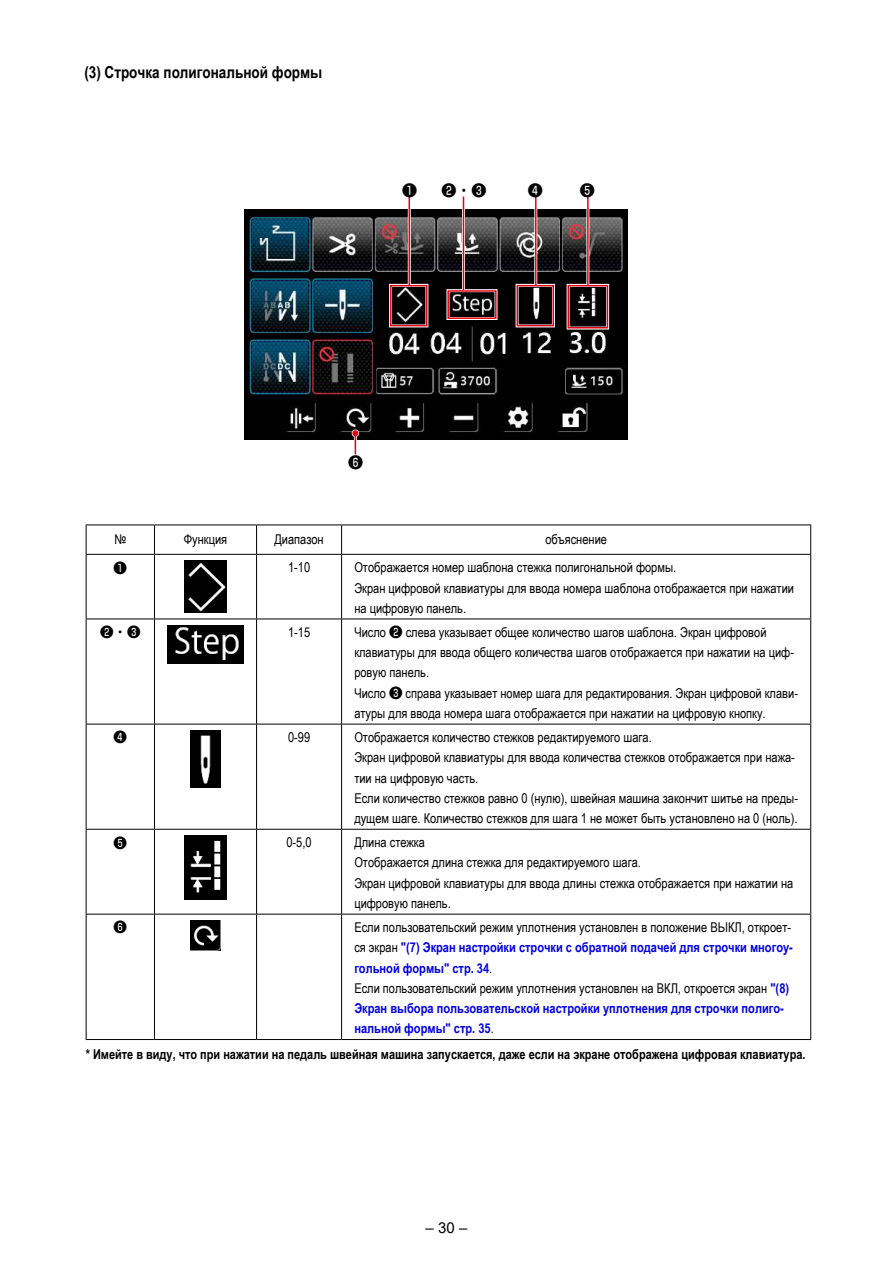
<style>
.page{position:relative;width:893px;height:1263px;background:#fff}
.page>*{position:absolute;margin:0;border:0;box-sizing:border-box;transform-origin:0 0}
.t1{font:700 16.5px "Arial Narrow";color:#000}
.t2{font:500 15px "Shin Go Pro";color:#000}
.t3{font:15px "Arial";color:#000}
.t4{font:13.5px/20.2px "Arial Narrow";color:#000}
.t5{font:700 13.5px/20.2px "Arial Narrow";color:#0000e0}
.t6{font:700 13.5px "Arial Narrow";color:#000}
.t7{font:500 13.5px "Shin Go Pro";color:#000}
.s1{font-family:"Shin Go Pro";font-weight:500}
.s2{font-weight:400;color:#000}
</style>
<div class="page">
<hr style="left:86px;top:524px;width:68px;height:1px;background:#000">
<svg style="left:86px;top:525px;width:1px;height:29px"></svg>
<hr style="left:154px;top:524px;width:103px;height:1px;background:#000">
<svg style="left:154px;top:525px;width:1px;height:29px"></svg>
<hr style="left:257px;top:524px;width:85px;height:1px;background:#000">
<svg style="left:256px;top:525px;width:1px;height:29px"></svg>
<hr style="left:342px;top:524px;width:469px;height:1px;background:#000">
<svg style="left:341px;top:525px;width:1px;height:29px"></svg>
<svg style="left:810px;top:525px;width:1px;height:29px"></svg>
<hr style="left:86px;top:554px;width:68px;height:1px;background:#000">
<hr style="left:86px;top:555px;width:1px;height:64px;background:#000">
<hr style="left:154px;top:554px;width:103px;height:1px;background:#000">
<hr style="left:154px;top:555px;width:1px;height:64px;background:#000">
<hr style="left:257px;top:554px;width:85px;height:1px;background:#000">
<hr style="left:256px;top:555px;width:1px;height:64px;background:#000">
<hr style="left:342px;top:554px;width:469px;height:1px;background:#000">
<hr style="left:341px;top:555px;width:1px;height:64px;background:#000">
<hr style="left:810px;top:555px;width:1px;height:64px;background:#000">
<hr style="left:86px;top:619px;width:68px;height:1px;background:#000">
<hr style="left:86px;top:619px;width:1px;height:105px;background:#000">
<hr style="left:154px;top:619px;width:103px;height:1px;background:#000">
<hr style="left:154px;top:619px;width:1px;height:105px;background:#000">
<hr style="left:257px;top:619px;width:85px;height:1px;background:#000">
<hr style="left:256px;top:619px;width:1px;height:105px;background:#000">
<hr style="left:342px;top:619px;width:469px;height:1px;background:#000">
<hr style="left:341px;top:619px;width:1px;height:105px;background:#000">
<hr style="left:810px;top:619px;width:1px;height:105px;background:#000">
<hr style="left:86px;top:724px;width:68px;height:1px;background:#000">
<hr style="left:86px;top:724px;width:1px;height:105px;background:#000">
<hr style="left:154px;top:724px;width:103px;height:1px;background:#000">
<hr style="left:154px;top:724px;width:1px;height:105px;background:#000">
<hr style="left:257px;top:724px;width:85px;height:1px;background:#000">
<hr style="left:256px;top:724px;width:1px;height:105px;background:#000">
<hr style="left:342px;top:724px;width:469px;height:1px;background:#000">
<hr style="left:341px;top:724px;width:1px;height:105px;background:#000">
<hr style="left:810px;top:724px;width:1px;height:105px;background:#000">
<hr style="left:86px;top:829px;width:68px;height:1px;background:#000">
<hr style="left:86px;top:830px;width:1px;height:84px;background:#000">
<hr style="left:154px;top:829px;width:103px;height:1px;background:#000">
<hr style="left:154px;top:830px;width:1px;height:84px;background:#000">
<hr style="left:257px;top:829px;width:85px;height:1px;background:#000">
<hr style="left:256px;top:830px;width:1px;height:84px;background:#000">
<hr style="left:342px;top:829px;width:469px;height:1px;background:#000">
<hr style="left:341px;top:830px;width:1px;height:84px;background:#000">
<hr style="left:810px;top:830px;width:1px;height:84px;background:#000">
<hr style="left:86px;top:914px;width:1px;height:125px;background:#000">
<hr style="left:154px;top:914px;width:1px;height:125px;background:#000">
<hr style="left:257px;top:914px;width:85px;height:1px;background:#000">
<hr style="left:256px;top:914px;width:1px;height:125px;background:#000">
<hr style="left:341px;top:914px;width:1px;height:125px;background:#000">
<hr style="left:810px;top:914px;width:1px;height:125px;background:#000">
<hr style="left:257px;top:1039px;width:85px;height:1px;background:#000">
<hr style="left:86px;top:914px;width:68px;height:1px;background:#000">
<hr style="left:154px;top:914px;width:103px;height:1px;background:#000">
<hr style="left:342px;top:914px;width:469px;height:1px;background:#000">
<hr style="left:86px;top:1039px;width:68px;height:1px;background:#000">
<hr style="left:154px;top:1039px;width:103px;height:1px;background:#000">
<hr style="left:342px;top:1039px;width:469px;height:1px;background:#000">
<img style="left:185px;top:561px;width:41px;height:51px">
<img style="left:167px;top:625px;width:77px;height:39px">
<img style="left:191px;top:730px;width:29px;height:57px">
<img style="left:184px;top:836px;width:43px;height:64px">
<img style="left:191px;top:920px;width:29px;height:30px">
<img style="left:244px;top:210px;width:383px;height:230px">
<div style="left:389px;top:284px;width:39px;height:43px;border:3px solid #fff"></div>
<div style="left:516px;top:284px;width:39px;height:43px;border:3px solid #fff"></div>
<div style="left:446px;top:289px;width:51px;height:31px;border:3px solid #fff"></div>
<div style="left:567px;top:284px;width:42px;height:46px;border:3px solid #fff"></div>
<div style="left:390px;top:285px;width:37px;height:41px;border:2px solid #e60012"></div>
<div style="left:516px;top:285px;width:38px;height:41px;border:2px solid #e60012"></div>
<div style="left:447px;top:290px;width:50px;height:29px;border:2px solid #e60012"></div>
<div style="left:568px;top:285px;width:40px;height:43px;border:2px solid #e60012"></div>
<hr style="left:408px;top:199px;width:3px;height:85px;background:#fff">
<hr style="left:462px;top:199px;width:3px;height:91px;background:#fff">
<hr style="left:534px;top:199px;width:3px;height:85px;background:#fff">
<hr style="left:586px;top:199px;width:3px;height:85px;background:#fff">
<hr style="left:408px;top:197px;width:2px;height:88px;background:#e60012">
<hr style="left:463px;top:197px;width:1px;height:93px;background:#e60012">
<hr style="left:535px;top:197px;width:1px;height:88px;background:#e60012">
<hr style="left:587px;top:197px;width:2px;height:88px;background:#e60012">
<svg style="left:352px;top:430px;width:6px;height:24px"></svg>
<p class="t1" style="left:84px;top:60px;width:239px">(3) Строчка полигональной формы</p>
<p class="t2" style="left:402px;top:177px;width:16px">❶</p>
<p class="t2" style="left:441px;top:177px;width:46px">❷・❸</p>
<p class="t2" style="left:528px;top:178px;width:16px">❹</p>
<p class="t2" style="left:580px;top:178px;width:16px">❺</p>
<p class="t2" style="left:348px;top:450px;width:16px">❻</p>
<p class="t4" style="left:114px;top:529px;width:13px">№</p>
<p class="t4" style="left:184px;top:529px;width:45px">Функция</p>
<p class="t4" style="left:274px;top:529px;width:51px">Диапазон</p>
<p class="t4" style="left:545px;top:529px;width:63px">объяснение</p>
<p class="t7" style="left:114px;top:556px;width:15px">❶</p>
<p class="t4" style="left:288px;top:557px;width:24px">1-10</p>
<p class="t4" style="left:354px;top:557px;width:441px">Отображается номер шаблона стежка полигональной формы.<br>Экран цифровой клавиатуры для ввода номера шаблона отображается при нажатии на цифровую панель.</p>
<p class="t7" style="left:100px;top:621px;width:42px">❷・❸</p>
<p class="t4" style="left:288px;top:621px;width:24px">1-15</p>
<p class="t4" style="left:354px;top:621px;width:445px">Число <span class="s1">❷</span> слева указывает общее количество шагов шаблона. Экран цифровой клавиатуры для ввода общего количества шагов отображается при нажатии на циф&shy;ровую панель.<br>Число <span class="s1">❸</span> справа указывает номер шага для редактирования. Экран цифровой клави&shy;атуры для ввода номера шага отображается при нажатии на цифровую кнопку.</p>
<p class="t7" style="left:114px;top:726px;width:15px">❹</p>
<p class="t4" style="left:288px;top:727px;width:24px">0-99</p>
<p class="t4" style="left:354px;top:727px;width:445px">Отображается количество стежков редактируемого шага.<br>Экран цифровой клавиатуры для ввода количества стежков отображается при нажа&shy;тии на цифровую часть.<br>Если количество стежков равно 0 (нулю), швейная машина закончит шитье на преды&shy;дущем шаге. Количество стежков для шага 1 не может быть установлено на 0 (ноль).</p>
<p class="t7" style="left:114px;top:831px;width:15px">❺</p>
<p class="t4" style="left:286px;top:832px;width:27px">0-5,0</p>
<p class="t4" style="left:354px;top:832px;width:441px">Длина стежка<br>Отображается длина стежка для редактируемого шага.<br>Экран цифровой клавиатуры для ввода длины стежка отображается при нажатии на цифровую панель.</p>
<p class="t7" style="left:114px;top:916px;width:15px">❻</p>
<p class="t5" style="left:354px;top:916px;width:440px"><span class="s2">Если пользовательский режим уплотнения установлен в положение ВЫКЛ, откроет&shy;ся экран</span> "(7) Экран настройки строчки с обратной подачей для строчки многоу&shy;гольной формы" стр. 34<span class="s2">.<br>Если пользовательский режим уплотнения установлен на ВКЛ, откроется экран</span> "(8)<br>Экран выбора пользовательской настройки уплотнения для строчки полиго&shy;нальной формы" стр. 35<span class="s2">.</span></p>
<p class="t6" style="left:86px;top:1044px;width:721px">* Имейте в виду, что при нажатии на педаль швейная машина запускается, даже если на экране отображена цифровая клавиатура.</p>
<p class="t3" style="left:426px;top:1218px;width:43px">– 30 –</p>
</div>
